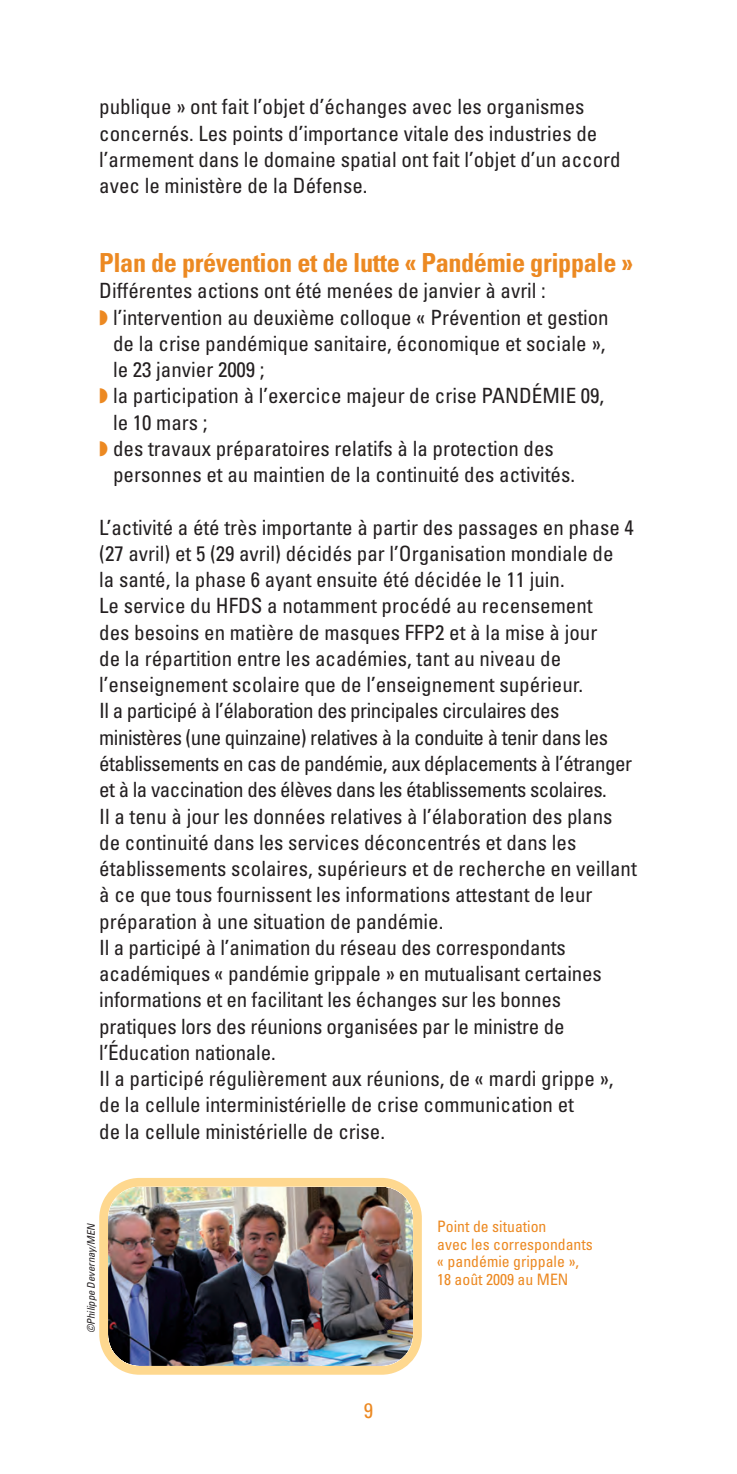
<style>
.page{position:relative;width:737px;height:1474px;background:#fff}
.page>*{position:absolute;margin:0;border:0;box-sizing:border-box;transform-origin:0 0}
.t1{font:700 condensed 26.25px "Univers";letter-spacing:-.015em;color:#ec8922}
.t2{font:condensed 21px/26.2px "Univers";color:#231f20}
.t3{font:condensed 21px "Univers";color:#ec8922}
.t4{font:condensed 15.75px/17.5px "Univers";color:#ec8922}
.t5{font:italic condensed 10.5px "Univers";letter-spacing:.005em;color:#231f20}
.s1{color:#ec8922}
</style>
<div class="page">
<img style="left:99px;top:1178px;width:323px;height:196px">
<p class="t2" style="left:99px;top:96px;width:523px">publique » ont fait l’objet d’échanges avec les organismes concernés. Les points d’importance vitale des industries de l’armement dans le domaine spatial ont fait l’objet d’un accord avec le ministère de la Défense.</p>
<p class="t1" style="left:99px;top:253px;width:535px">Plan de prévention et de lutte « Pandémie grippale »</p>
<p class="t2" style="left:99px;top:279px;width:448px">Différentes actions ont été menées de janvier à avril :</p>
<p class="t2" style="left:99px;top:306px;width:511px"><span class="s1">◗</span> l’intervention au deuxième colloque « Prévention et gestion</p>
<p class="t2" style="left:113px;top:332px;width:494px">de la crise pandémique sanitaire, économique et sociale »,</p>
<p class="t2" style="left:113px;top:358px;width:153px">le 23 janvier 2009 ;</p>
<p class="t2" style="left:99px;top:384px;width:506px"><span class="s1">◗</span> la participation à l’exercice majeur de crise PANDÉMIE 09,</p>
<p class="t2" style="left:113px;top:411px;width:96px">le 10 mars ;</p>
<p class="t2" style="left:99px;top:437px;width:456px"><span class="s1">◗</span> des travaux préparatoires relatifs à la protection des</p>
<p class="t2" style="left:113px;top:463px;width:463px">personnes et au maintien de la continuité des activités.</p>
<p class="t2" style="left:99px;top:516px;width:539px">L’activité a été très importante à partir des passages en phase 4 (27 avril) et 5 (29 avril) décidés par l’Organisation mondiale de<br>la santé, la phase 6 ayant ensuite été décidée le 11 juin.<br>Le service du HFDS a notamment procédé au recensement<br>des besoins en matière de masques FFP2 et à la mise à jour<br>de la répartition entre les académies, tant au niveau de l’enseignement scolaire que de l’enseignement supérieur.<br>Il a participé à l’élaboration des principales circulaires des ministères (une quinzaine) relatives à la conduite à tenir dans les établissements en cas de pandémie, aux déplacements à l’étranger et à la vaccination des élèves dans les établissements scolaires.<br>Il a tenu à jour les données relatives à l’élaboration des plans de continuité dans les services déconcentrés et dans les établissements scolaires, supérieurs et de recherche en veillant à ce que tous fournissent les informations attestant de leur préparation à une situation de pandémie.<br>Il a participé à l’animation du réseau des correspondants académiques « pandémie grippale » en mutualisant certaines informations et en facilitant les échanges sur les bonnes pratiques lors des réunions organisées par le ministre de l’Éducation nationale.<br>Il a participé régulièrement aux réunions, de « mardi grippe », de la cellule interministérielle de crise communication et<br>de la cellule ministérielle de crise.</p>
<p class="t5" style="left:87px;top:1333px;width:111px;rotate:-90deg">©Philippe Devernay/MEN</p>
<p class="t4" style="left:437px;top:1219px;width:157px">Point de situation<br>avec les correspondants « pandémie grippale »,<br>18 août 2009 au MEN</p>
<p class="t3" style="left:364px;top:1402px;width:11px">9</p>
</div>
